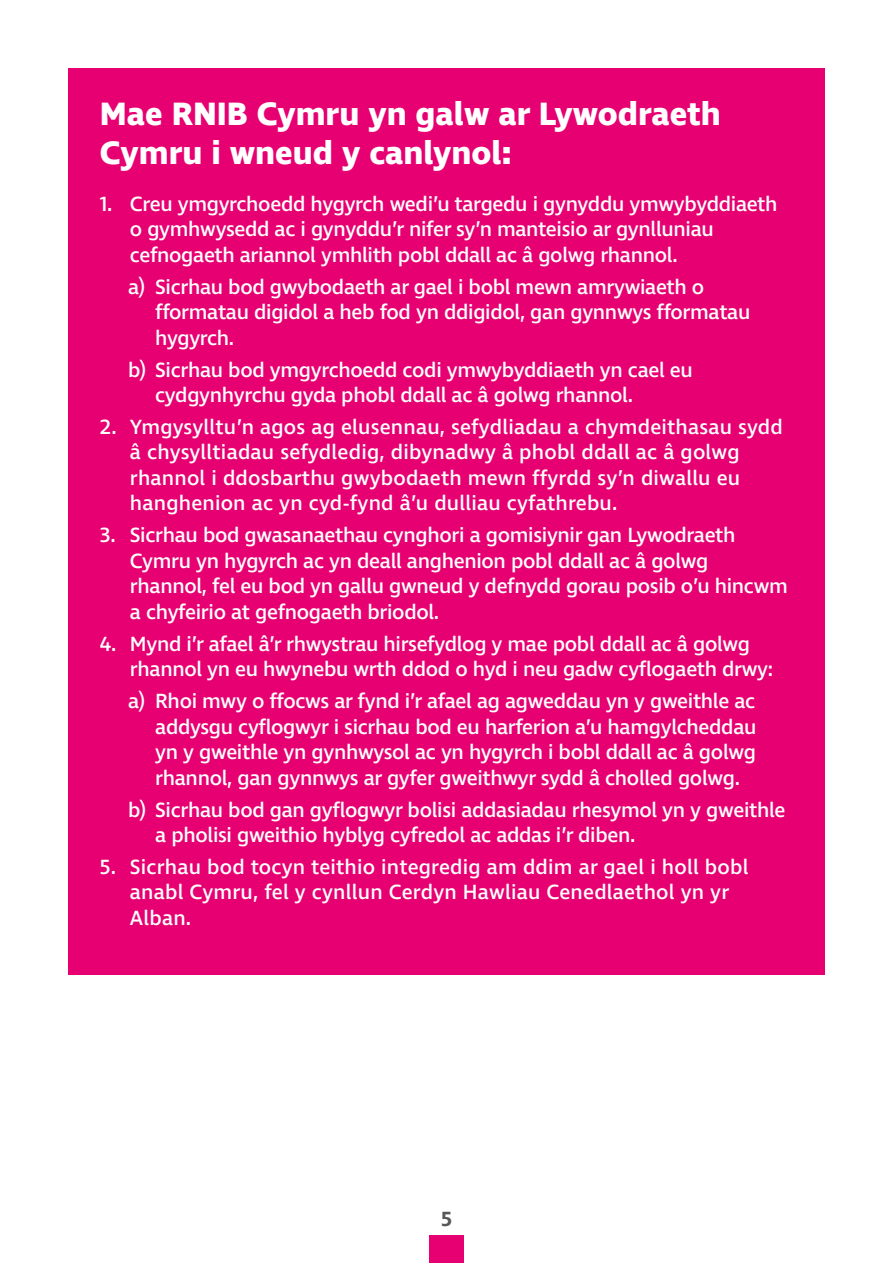
<style>
.page{position:relative;width:893px;height:1263px;background:#fff}
.page>*{position:absolute;margin:0;border:0;box-sizing:border-box;transform-origin:0 0}
.H33{font:700 33px/39px "Ingra";color:#fff}
.P___List_alphabet{font:500 21px/25.5px "Ingra";letter-spacing:-.015em;color:#fff}
.P___14pt_numbers{font:500 21px/25.5px "Ingra";letter-spacing:-.015em;color:#fff}
.P___14pt_numbers-2{font:500 21px/25.5px "Ingra";letter-spacing:.01em;color:#fff}
.t1{font:600 21px "Ingra";color:#575756}
</style>
<div class="page">
<div style="left:68px;top:68px;width:757px;height:907px;background:#e60071"></div>
<div style="left:429px;top:1235px;width:35px;height:28px;background:#e60071"></div>
<h3 class="H33" style="left:100px;top:96px;width:622px">Mae RNIB Cymru yn galw ar Lywodraeth<br>Cymru i wneud y canlynol:</h3>
<p class="P___14pt_numbers" style="left:130px;top:192px;width:649px;text-indent:-30px">1. Creu ymgyrchoedd hygyrch wedi’u targedu i gynyddu ymwybyddiaeth o gymhwysedd ac i gynyddu’r nifer sy’n manteisio ar gynlluniau cefnogaeth ariannol ymhlith pobl ddall ac â golwg rhannol.</p>
<p class="P___List_alphabet" style="left:155px;top:275px;width:597px;text-indent:-27px">a) Sicrhau bod gwybodaeth ar gael i bobl mewn amrywiaeth o fformatau digidol a heb fod yn ddigidol, gan gynnwys fformatau hygyrch.</p>
<p class="P___List_alphabet" style="left:155px;top:358px;width:539px;text-indent:-27px">b) Sicrhau bod ymgyrchoedd codi ymwybyddiaeth yn cael eu cydgynhyrchu gyda phobl ddall ac â golwg rhannol.</p>
<p class="P___14pt_numbers-2" style="left:130px;top:415px;width:654px;text-indent:-30px">2. Ymgysylltu’n agos ag elusennau, sefydliadau a chymdeithasau sydd â chysylltiadau sefydledig, dibynadwy â phobl ddall ac â golwg rhannol i ddosbarthu gwybodaeth mewn ffyrdd sy’n diwallu eu hanghenion ac yn cyd-fynd â’u dulliau cyfathrebu.</p>
<p class="P___14pt_numbers" style="left:130px;top:524px;width:659px;text-indent:-30px">3. Sicrhau bod gwasanaethau cynghori a gomisiynir gan Lywodraeth Cymru yn hygyrch ac yn deall anghenion pobl ddall ac â golwg rhannol, fel eu bod yn gallu gwneud y defnydd gorau posib o’u hincwm a chyfeirio at gefnogaeth briodol.</p>
<p class="P___14pt_numbers" style="left:130px;top:632px;width:645px;text-indent:-30px">4. Mynd i’r afael â’r rhwystrau hirsefydlog y mae pobl ddall ac â golwg rhannol yn eu hwynebu wrth ddod o hyd i neu gadw cyflogaeth drwy:</p>
<p class="P___List_alphabet" style="left:155px;top:689px;width:603px;text-align:justify;text-indent:-27px">a) Rhoi mwy o ffocws ar fynd i’r afael ag agweddau yn y gweithle ac addysgu cyflogwyr i sicrhau bod eu harferion a’u hamgylcheddau yn y gweithle yn gynhwysol ac yn hygyrch i bobl ddall ac â golwg rhannol, gan gynnwys ar gyfer gweithwyr sydd â cholled golwg.</p>
<p class="P___List_alphabet" style="left:155px;top:798px;width:632px;text-indent:-27px">b) Sicrhau bod gan gyflogwyr bolisi addasiadau rhesymol yn y gweithle a pholisi gweithio hyblyg cyfredol ac addas i’r diben.</p>
<p class="P___14pt_numbers-2" style="left:130px;top:855px;width:620px;text-indent:-30px">5. Sicrhau bod tocyn teithio integredig am ddim ar gael i holl bobl anabl Cymru, fel y cynllun Cerdyn Hawliau Cenedlaethol yn yr<br>Alban.</p>
<p class="t1" style="left:441px;top:1206px;width:12px">5</p>
</div>
